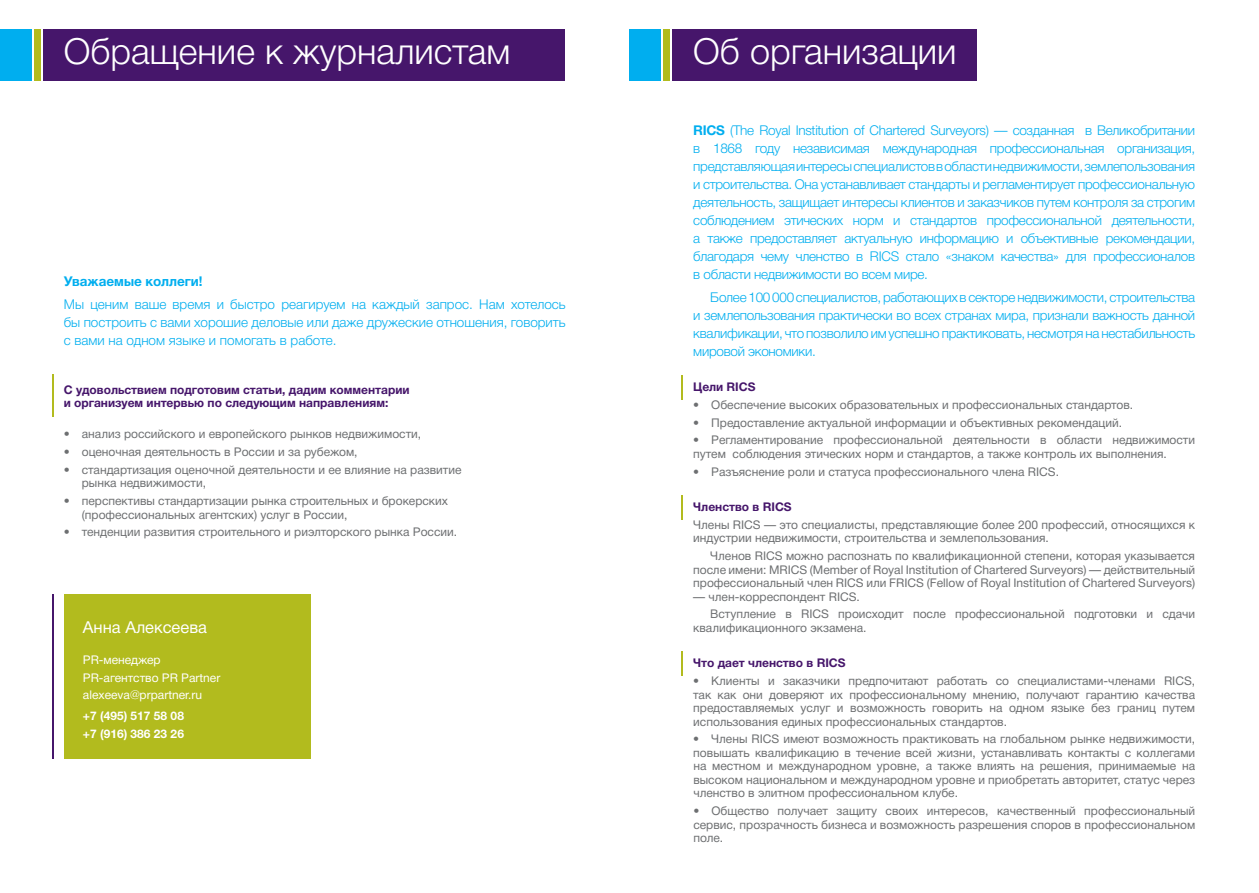
<style>
.page{position:relative;width:1259px;height:893px;background:#fff}
.page>*{position:absolute;margin:0;border:0;box-sizing:border-box;transform-origin:0 0}
.t1{font:300 36px "Helvetica Neue Cyr";color:#fff}
.t2{font:16.5px "Helvetica Neue Cyr";color:#fff}
.t3{font:300 13.5px/18px "Helvetica Neue Cyr";letter-spacing:-.02em;color:#00aeef;text-align:justify}
.t4{font:700 13.5px "Helvetica Neue Cyr";color:#00aeef}
.t5{font:12px/13.5px "Helvetica Neue Cyr";color:#6d6f71}
.t6{font:700 12px/13.5px "Helvetica Neue Cyr";color:#46166b}
.t7{font:12px/17.7px "Helvetica Neue Cyr";color:#fff}
.t8{font:700 12px/17.7px "Helvetica Neue Cyr";color:#fff}
.s1{font-weight:700}
</style>
<div class="page">
<div style="left:673px;top:29px;width:304px;height:51px;background:#46166b"></div>
<div style="left:43px;top:29px;width:522px;height:51px;background:#46166b"></div>
<div style="left:663px;top:29px;width:7px;height:51px;background:#b2bb1e"></div>
<div style="left:34px;top:29px;width:7px;height:51px;background:#b2bb1e"></div>
<div style="left:629px;top:29px;width:31px;height:51px;background:#00aeef"></div>
<div style="left:0;top:29px;width:31px;height:51px;background:#00aeef"></div>
<svg style="left:681px;top:375px;width:1px;height:24px"></svg>
<hr style="left:53px;top:375px;width:1px;height:42px;background:#b2bb1e">
<hr style="left:53px;top:595px;width:1px;height:164px;background:#46166b">
<svg style="left:681px;top:495px;width:1px;height:24px"></svg>
<svg style="left:681px;top:651px;width:1px;height:24px"></svg>
<div style="left:64px;top:595px;width:246px;height:164px;background:#b2bb1e"></div>
<h1 class="t1" style="left:64px;top:32px;width:448px">Обращение к журналистам</h1>
<p class="t4" style="left:64px;top:274px;width:140px">Уважаемые коллеги!</p>
<p class="t3" style="left:64px;top:295px;width:503px">Мы ценим ваше время и быстро реагируем на каждый запрос. Нам хотелось бы построить с вами хорошие деловые или даже дружеские отношения, говорить с вами на одном языке и помогать в работе.</p>
<p class="t6" style="left:64px;top:383px;width:347px">С удовольствием подготовим статьи, дадим комментарии и организуем интервью по следующим направлениям:</p>
<p class="t5" style="left:64px;top:428px;width:359px">• анализ российского и европейского рынков недвижимости,</p>
<p class="t5" style="left:64px;top:445px;width:295px">• оценочная деятельность в России и за рубежом,</p>
<p class="t5" style="left:82px;top:463px;width:381px;text-indent:-18px">• стандартизация оценочной деятельности и ее влияние на развитие рынка недвижимости,</p>
<p class="t5" style="left:82px;top:494px;width:368px;text-indent:-18px">• перспективы стандартизации рынка строительных и брокерских (профессиональных агентских) услуг в России,</p>
<p class="t5" style="left:64px;top:526px;width:395px">• тенденции развития строительного и риэлторского рынка России.</p>
<h2 class="t2" style="left:83px;top:618px;width:126px">Анна Алексеева</h2>
<p class="t7" style="left:83px;top:651px;width:139px">PR-менеджер<br>PR-агентство PR Partner alexeeva@prpartner.ru</p>
<p class="t8" style="left:83px;top:707px;width:103px">+7 (495) 517 58 08 +7 (916) 386 23 26</p>
<h1 class="t1" style="left:693px;top:32px;width:265px">Об организации</h1>
<p class="t3" style="left:693px;top:122px;width:503px"><span class="s1">RICS</span> (The Royal Institution of Chartered Surveyors) — созданная в Великобритании в 1868 году независимая международная профессиональная организация, представляющая интересы специалистов в области недвижимости, землепользования и строительства. Она устанавливает стандарты и регламентирует профессиональную деятельность, защищает интересы клиентов и заказчиков путем контроля за строгим соблюдением этических норм и стандартов профессиональной деятельности, а также предоставляет актуальную информацию и объективные рекомендации, благодаря чему членство в RICS стало «знаком качества» для профессионалов в области недвижимости во всем мире.</p>
<p class="t3" style="left:693px;top:288px;width:503px;text-indent:17px">Более 100 000 специалистов, работающих в секторе недвижимости, строительства и землепользования практически во всех странах мира, признали важность данной квалификации, что позволило им успешно практиковать, несмотря на нестабильность мировой экономики.</p>
<p class="t6" style="left:693px;top:380px;width:64px">Цели RICS</p>
<p class="t5" style="left:693px;top:398px;width:441px">• Обеспечение высоких образовательных и профессиональных стандартов.</p>
<p class="t5" style="left:693px;top:416px;width:430px">• Предоставление актуальной информации и объективных рекомендаций.</p>
<p class="t5" style="left:693px;top:433px;width:503px">• Регламентирование профессиональной деятельности в области недвижимости путем соблюдения этических норм и стандартов, а также контроль их выполнения.</p>
<p class="t5" style="left:693px;top:465px;width:367px">• Разъяснение роли и статуса профессионального члена RICS.</p>
<p class="t6" style="left:693px;top:500px;width:100px">Членство в RICS</p>
<p class="t5" style="left:693px;top:518px;width:503px">Члены RICS — это специалисты, представляющие более 200 профессий, относящихся к индустрии недвижимости, строительства и землепользования.</p>
<p class="t5" style="left:693px;top:549px;width:503px;text-align:justify;text-indent:17px">Членов RICS можно распознать по квалификационной степени, которая указывается после имени: MRICS (Member of Royal Institution of Chartered Surveyors) — действительный профессиональный член RICS или FRICS (Fellow of Royal Institution of Chartered Surveyors)</p>
<p class="t5" style="left:710px;top:588px;width:486px;line-height:17.7px;text-indent:-17px">— член-корреспондент RICS.<br>Вступление в RICS происходит после профессиональной подготовки и сдачи</p>
<p class="t5" style="left:693px;top:621px;width:175px">квалификационного экзамена.</p>
<p class="t6" style="left:693px;top:656px;width:154px">Что дает членство в RICS</p>
<p class="t5" style="left:693px;top:674px;width:503px;text-align:justify">• Клиенты и заказчики предпочитают работать со специалистами-членами RICS, так как они доверяют их профессиональному мнению, получают гарантию качества предоставляемых услуг и возможность говорить на одном языке без границ путем использования единых профессиональных стандартов.</p>
<p class="t5" style="left:693px;top:732px;width:503px;text-align:justify">• Члены RICS имеют возможность практиковать на глобальном рынке недвижимости, повышать квалификацию в течение всей жизни, устанавливать контакты с коллегами на местном и международном уровне, а также влиять на решения, принимаемые на высоком национальном и международном уровне и приобретать авторитет, статус через членство в элитном профессиональном клубе.</p>
<p class="t5" style="left:693px;top:804px;width:503px;text-align:justify">• Общество получает защиту своих интересов, качественный профессиональный сервис, прозрачность бизнеса и возможность разрешения споров в профессиональном поле.</p>
</div>
